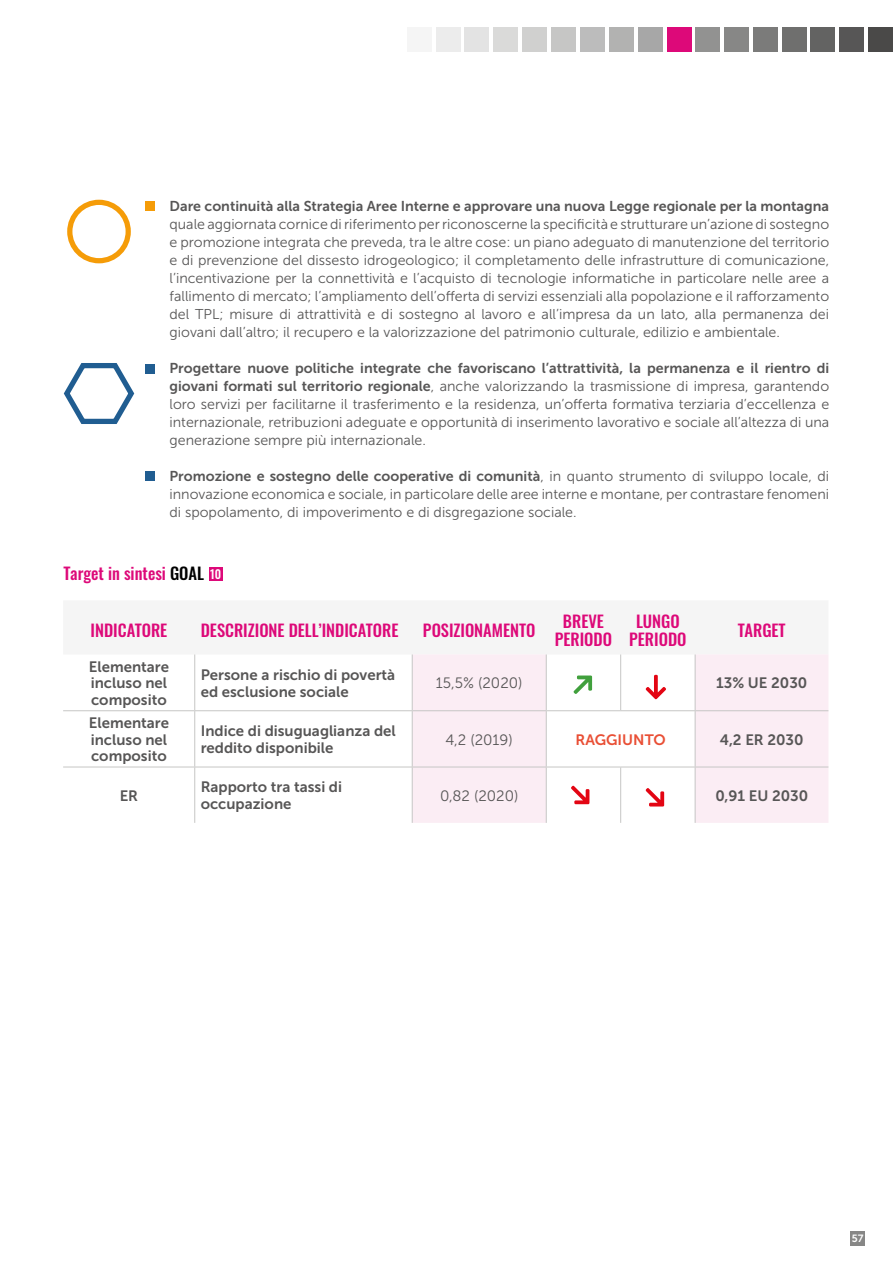
<style>
.page{position:relative;width:893px;height:1263px;background:#fff}
.page>*{position:absolute;margin:0;border:0;box-sizing:border-box;transform-origin:0 0}
.t1{font:16.5px/18px "Oswald";color:#dd0979;text-align:center}
.t2{font:15px/16.5px "Museo Sans 700";color:#575656}
.t3{font:15px "Museo Sans 300";color:#575656}
.t4{font:15px "Museo Sans 700";color:#e94f35}
.t5{font:14.25px/18px "Museo Sans 300";color:#575656;text-align:justify}
.t6{font:14.25px "Museo Sans 700";color:#575656}
.t7{font:10.5px "Museo Sans 700";color:#fff}
.s1{font-family:"Museo Sans 700"}
.s2{font-family:"Museo Sans 300"}
.s3{color:#000}
.s4{font-size:12px;color:#fff}
</style>
<div class="page">
<div style="left:850px;top:1231px;width:15px;height:14px;background:#878786"></div>
<div style="left:868px;top:27px;width:25px;height:24px;background:#4a4948"></div>
<div style="left:580px;top:27px;width:25px;height:24px;background:#bcbcbc"></div>
<div style="left:609px;top:27px;width:24px;height:24px;background:#b2b2b1"></div>
<div style="left:638px;top:27px;width:24px;height:24px;background:#a7a7a7"></div>
<div style="left:667px;top:27px;width:24px;height:24px;background:#dd0979"></div>
<div style="left:696px;top:27px;width:24px;height:24px;background:#929291"></div>
<div style="left:725px;top:27px;width:24px;height:24px;background:#878786"></div>
<div style="left:753px;top:27px;width:25px;height:24px;background:#7b7b7a"></div>
<div style="left:782px;top:27px;width:25px;height:24px;background:#6f6f6e"></div>
<div style="left:436px;top:27px;width:24px;height:24px;background:#ececec"></div>
<div style="left:465px;top:27px;width:24px;height:24px;background:#e3e3e3"></div>
<div style="left:494px;top:27px;width:24px;height:24px;background:#dadad9"></div>
<div style="left:522px;top:27px;width:25px;height:24px;background:#d0d0cf"></div>
<div style="left:551px;top:27px;width:25px;height:24px;background:#c6c6c5"></div>
<div style="left:407px;top:27px;width:24px;height:24px;background:#f5f5f5"></div>
<div style="left:811px;top:27px;width:24px;height:24px;background:#636362"></div>
<div style="left:840px;top:27px;width:24px;height:24px;background:#575656"></div>
<svg style="left:63px;top:363px;width:72px;height:61px"></svg>
<div style="left:145px;top:364px;width:10px;height:10px;background:#205d91"></div>
<div style="left:145px;top:471px;width:10px;height:10px;background:#205d91"></div>
<div style="left:145px;top:201px;width:10px;height:10px;background:#f59c08"></div>
<svg style="left:413px;top:654px;width:415px;height:169px;fill:#fbedf4"></svg>
<hr style="left:63px;top:710px;width:132px;height:1px;background:#c6c6c5">
<hr style="left:195px;top:710px;width:217px;height:1px;background:#c6c6c5">
<hr style="left:412px;top:710px;width:134px;height:1px;background:#c6c6c5">
<hr style="left:546px;top:710px;width:75px;height:1px;background:#c6c6c5">
<hr style="left:621px;top:710px;width:74px;height:1px;background:#c6c6c5">
<hr style="left:695px;top:710px;width:133px;height:1px;background:#c6c6c5">
<hr style="left:63px;top:767px;width:132px;height:1px;background:#c6c6c5">
<hr style="left:195px;top:767px;width:217px;height:1px;background:#c6c6c5">
<hr style="left:412px;top:767px;width:134px;height:1px;background:#c6c6c5">
<hr style="left:546px;top:767px;width:75px;height:1px;background:#c6c6c5">
<hr style="left:621px;top:767px;width:74px;height:1px;background:#c6c6c5">
<hr style="left:695px;top:767px;width:133px;height:1px;background:#c6c6c5">
<hr style="left:194px;top:654px;width:1px;height:56px;background:#c6c6c5">
<hr style="left:412px;top:654px;width:1px;height:56px;background:#c6c6c5">
<hr style="left:546px;top:654px;width:1px;height:56px;background:#c6c6c5">
<hr style="left:620px;top:654px;width:1px;height:56px;background:#c6c6c5">
<hr style="left:695px;top:654px;width:1px;height:56px;background:#c6c6c5">
<hr style="left:194px;top:711px;width:1px;height:56px;background:#c6c6c5">
<hr style="left:412px;top:711px;width:1px;height:56px;background:#c6c6c5">
<hr style="left:546px;top:711px;width:1px;height:56px;background:#c6c6c5">
<hr style="left:695px;top:711px;width:1px;height:56px;background:#c6c6c5">
<hr style="left:194px;top:767px;width:1px;height:56px;background:#c6c6c5">
<hr style="left:412px;top:767px;width:1px;height:56px;background:#c6c6c5">
<hr style="left:546px;top:767px;width:1px;height:56px;background:#c6c6c5">
<hr style="left:620px;top:767px;width:1px;height:56px;background:#c6c6c5">
<hr style="left:695px;top:767px;width:1px;height:56px;background:#c6c6c5">
<div style="left:209px;top:567px;width:14px;height:13px;background:#dd0979"></div>
<svg style="left:646px;top:675px;width:20px;height:24px"></svg>
<svg style="left:574px;top:675px;width:18px;height:19px"></svg>
<svg style="left:646px;top:788px;width:18px;height:18px"></svg>
<svg style="left:571px;top:786px;width:18px;height:18px"></svg>
<div style="left:67px;top:200px;width:64px;height:63px;border:5px solid #f59c08;border-radius:50%"></div>
<p class="t6" style="left:170px;top:198px;width:661px">Dare continuità alla Strategia Aree Interne e approvare una nuova Legge regionale per la montagna</p>
<p class="t5" style="left:170px;top:215px;width:661px">quale aggiornata cornice di riferimento per riconoscerne la specificità e strutturare un’azione di sostegno e promozione integrata che preveda, tra le altre cose: un piano adeguato di manutenzione del territorio e di prevenzione del dissesto idrogeologico; il completamento delle infrastrutture di comunicazione, l’incentivazione per la connettività e l’acquisto di tecnologie informatiche in particolare nelle aree a fallimento di mercato; l’ampliamento dell’offerta di servizi essenziali alla popolazione e il rafforzamento del TPL; misure di attrattività e di sostegno al lavoro e all’impresa da un lato, alla permanenza dei giovani dall’altro; il recupero e la valorizzazione del patrimonio culturale, edilizio e ambientale.</p>
<p class="t6" style="left:170px;top:360px;width:661px">Progettare nuove politiche integrate che favoriscano l’attrattività, la permanenza e il rientro di</p>
<p class="t5" style="left:170px;top:377px;width:661px"><span class="s1">giovani formati sul territorio regionale</span>, anche valorizzando la trasmissione di impresa, garantendo loro servizi per facilitarne il trasferimento e la residenza, un’offerta formativa terziaria d’eccellenza e internazionale, retribuzioni adeguate e opportunità di inserimento lavorativo e sociale all’altezza di una generazione sempre più internazionale.</p>
<p class="t6" style="left:170px;top:468px;width:661px">Promozione e sostegno delle cooperative di comunità<span class="s2">, in quanto strumento di sviluppo locale, di</span></p>
<p class="t5" style="left:170px;top:485px;width:661px">innovazione economica e sociale, in particolare delle aree interne e montane, per contrastare fenomeni di spopolamento, di impoverimento e di disgregazione sociale.</p>
<p class="t1" style="left:63px;top:563px;width:159px">Target in sintesi <span class="s3">GOAL</span> <span class="s4">10</span></p>
<p class="t1" style="left:91px;top:620px;width:78px">INDICATORE</p>
<p class="t1" style="left:201px;top:620px;width:199px">DESCRIZIONE DELL’INDICATORE</p>
<p class="t1" style="left:423px;top:620px;width:114px">POSIZIONAMENTO</p>
<p class="t1" style="left:555px;top:611px;width:59px">BREVE<br>PERIODO</p>
<p class="t1" style="left:629px;top:611px;width:59px">LUNGO<br>PERIODO</p>
<p class="t1" style="left:738px;top:620px;width:49px">TARGET</p>
<p class="t2" style="left:89px;top:658px;width:82px">Elementare incluso nel composito</p>
<p class="t2" style="left:201px;top:666px;width:196px">Persone a rischio di povertà ed esclusione sociale</p>
<p class="t3" style="left:436px;top:675px;width:88px">15,5% (2020)</p>
<p class="t2" style="left:716px;top:675px;width:93px">13% UE 2030</p>
<p class="t2" style="left:89px;top:714px;width:82px">Elementare incluso nel composito</p>
<p class="t2" style="left:201px;top:723px;width:197px">Indice di disuguaglianza del reddito disponibile</p>
<p class="t3" style="left:446px;top:731px;width:69px">4,2 (2019)</p>
<p class="t4" style="left:575px;top:731px;width:92px">RAGGIUNTO</p>
<p class="t2" style="left:720px;top:731px;width:85px">4,2 ER 2030</p>
<p class="t2" style="left:120px;top:787px;width:20px">ER</p>
<p class="t2" style="left:201px;top:779px;width:143px">Rapporto tra tassi di occupazione</p>
<p class="t3" style="left:440px;top:787px;width:80px">0,82 (2020)</p>
<p class="t2" style="left:715px;top:787px;width:94px">0,91 EU 2030</p>
<p class="t7" style="left:852px;top:1232px;width:13px">57</p>
</div>
